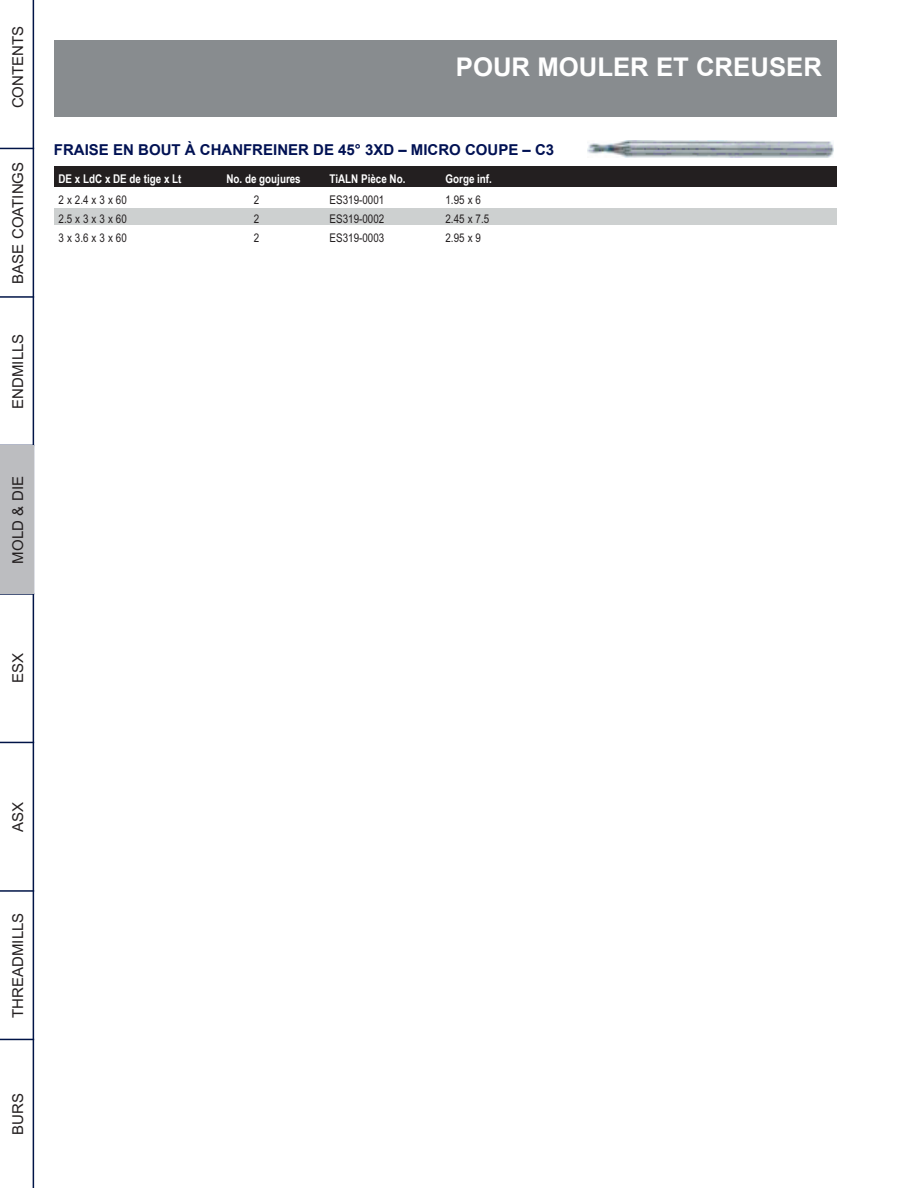
<style>
.page{position:relative;width:918px;height:1188px;background:#fff}
.page>*{position:absolute;margin:0;border:0;box-sizing:border-box;transform-origin:0 0}
.t1{font:700 25.8px "Arial";color:#fff}
.t2{font:15px "Arial";color:#231f20}
.t3{font:700 15px "Arial";color:#001153}
.t4{font:12px "Arial Narrow";color:#231f20}
.t5{font:700 12px "Arial Narrow";color:#fff}
</style>
<div class="page">
<div style="left:54px;top:40px;width:783px;height:77px;background:#888c8f"></div>
<hr style="left:0;top:148px;width:34px;height:1px;background:#001447">
<hr style="left:0;top:296px;width:34px;height:2px;background:#001447">
<hr style="left:0;top:445px;width:34px;height:1px;background:#001447">
<hr style="left:0;top:593px;width:34px;height:2px;background:#001447">
<hr style="left:0;top:742px;width:34px;height:1px;background:#001447">
<hr style="left:0;top:890px;width:34px;height:2px;background:#001447">
<hr style="left:0;top:1039px;width:34px;height:1px;background:#001447">
<hr style="left:33px;top:0;width:1px;height:1188px;background:#001447">
<div style="left:0;top:446px;width:34px;height:148px;background:#bcbdc0"></div>
<div style="left:54px;top:209px;width:783px;height:16px;background:#cdd0d0"></div>
<div style="left:54px;top:167px;width:783px;height:20px;background:#231f20"></div>
<img style="left:587px;top:141px;width:246px;height:16px">
<p class="t2" style="left:9px;top:108px;width:84px;rotate:-90deg">CONTENTS</p>
<p class="t2" style="left:9px;top:284px;width:123px;rotate:-90deg">BASE COATINGS</p>
<p class="t2" style="left:9px;top:409px;width:77px;rotate:-90deg">ENDMILLS</p>
<p class="t2" style="left:9px;top:564px;width:89px;rotate:-90deg">MOLD &amp; DIE</p>
<h1 class="t1" style="left:456px;top:53px;width:368px">POUR MOULER ET CREUSER</h1>
<p class="t3" style="left:54px;top:142px;width:502px">FRAISE EN BOUT À CHANFREINER DE 45° 3XD – MICRO COUPE – C3</p>
<p class="t5" style="left:59px;top:171px;width:125px">DE x LdC x DE de tige x Lt</p>
<p class="t5" style="left:226px;top:171px;width:76px">No. de goujures</p>
<p class="t5" style="left:330px;top:171px;width:77px">TiALN Pièce No.</p>
<p class="t5" style="left:446px;top:171px;width:48px">Gorge inf.</p>
<p class="t4" style="left:59px;top:193px;width:70px">2 x 2.4 x 3 x 60</p>
<p class="t4" style="left:254px;top:193px;width:7px">2</p>
<p class="t4" style="left:330px;top:193px;width:56px">ES319-0001</p>
<p class="t4" style="left:446px;top:193px;width:37px">1.95 x 6</p>
<p class="t4" style="left:59px;top:212px;width:70px">2.5 x 3 x 3 x 60</p>
<p class="t4" style="left:254px;top:212px;width:7px">2</p>
<p class="t4" style="left:330px;top:212px;width:56px">ES319-0002</p>
<p class="t4" style="left:446px;top:212px;width:45px">2.45 x 7.5</p>
<p class="t4" style="left:59px;top:231px;width:70px">3 x 3.6 x 3 x 60</p>
<p class="t4" style="left:254px;top:231px;width:7px">2</p>
<p class="t4" style="left:330px;top:231px;width:56px">ES319-0003</p>
<p class="t4" style="left:446px;top:231px;width:37px">2.95 x 9</p>
<p class="t2" style="left:9px;top:683px;width:32px;rotate:-90deg">ESX</p>
<p class="t2" style="left:9px;top:832px;width:32px;rotate:-90deg">ASX</p>
<p class="t2" style="left:9px;top:1018px;width:107px;rotate:-90deg">THREADMILLS</p>
<p class="t2" style="left:9px;top:1135px;width:43px;rotate:-90deg">BURS</p>
</div>
